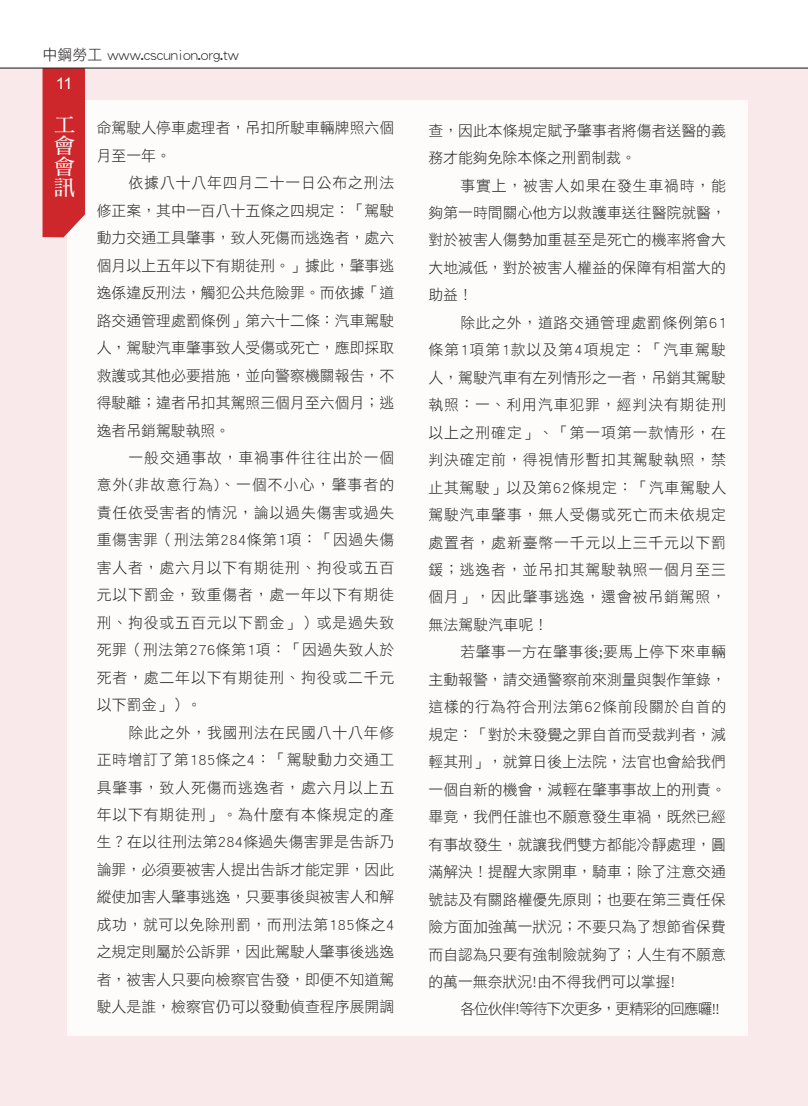
<style>
.page{position:relative;width:808px;height:1106px;background:#fff}
.page>*{position:absolute;margin:0;border:0;box-sizing:border-box;transform-origin:0 0}
.t1{font:21px/21px "DF Ming Std W7";color:#fff;text-align:justify}
.t2{font:16.05px "Arial";color:#fff}
.前空2格內文{font:15px/27.5px "DF Hei Std W3";color:#231f20;text-align:justify}
.前空2格內文-2{font:15px "DF Hei Std W3";letter-spacing:-.075em;color:#231f20}
</style>
<div class="page">
<div style="left:0;top:68px;width:808px;height:1038px;background:#fae9ea"></div>
<div style="left:67px;top:100px;width:680px;height:935px;background:#fff"></div>
<div style="left:43px;top:69px;width:42px;height:168px;background:#cd262b"></div>
<hr style="left:0;top:68px;width:808px;height:1px;background:#231f20">
<p class="前空2格內文" style="left:43px;top:40px;width:198px">中鋼勞工 www.cscunion.org.tw</p>
<p class="t2" style="left:56px;top:73px;width:19px">11</p>
<p class="t1" style="left:54px;top:113px;width:22px">工會會訊</p>
<p class="前空2格內文" style="left:97px;top:114px;width:299px">命駕駛人停車處理者，吊扣所駛車輛牌照六個月至一年。</p>
<p class="前空2格內文" style="left:97px;top:169px;width:299px;text-indent:32px">依據八十八年四月二十一日公布之刑法修正案，其中一百八十五條之四規定：「駕駛動力交通工具肇事，致人死傷而逃逸者，處六個月以上五年以下有期徒刑。」據此，肇事逃逸係違反刑法，觸犯公共危險罪。而依據「道路交通管理處罰條例」第六十二條：汽車駕駛人，駕駛汽車肇事致人受傷或死亡，應即採取救護或其他必要措施，並向警察機關報告，不得駛離；違者吊扣其駕照三個月至六個月；逃逸者吊銷駕駛執照。</p>
<p class="前空2格內文" style="left:97px;top:443px;width:299px;text-indent:32px">一般交通事故，車禍事件往往出於一個意外(非故意行為)、一個不小心，肇事者的責任依受害者的情況，論以過失傷害或過失重傷害罪（刑法第284條第1項：「因過失傷害人者，處六月以下有期徒刑、拘役或五百元以下罰金，致重傷者，處一年以下有期徒刑、拘役或五百元以下罰金」）或是過失致死罪（刑法第276條第1項：「因過失致人於死者，處二年以下有期徒刑、拘役或二千元以下罰金」）。</p>
<p class="前空2格內文" style="left:97px;top:718px;width:299px;text-indent:32px">除此之外，我國刑法在民國八十八年修正時增訂了第185條之4：「駕駛動力交通工具肇事，致人死傷而逃逸者，處六月以上五年以下有期徒刑」。為什麼有本條規定的產生？在以往刑法第284條過失傷害罪是告訴乃論罪，必須要被害人提出告訴才能定罪，因此縱使加害人肇事逃逸，只要事後與被害人和解成功，就可以免除刑罰，而刑法第185條之4之規定則屬於公訴罪，因此駕駛人肇事後逃逸者，被害人只要向檢察官告發，即便不知道駕駛人是誰，檢察官仍可以發動偵查程序展開調</p>
<p class="前空2格內文" style="left:428px;top:116px;width:299px">查，因此本條規定賦予肇事者將傷者送醫的義務才能夠免除本條之刑罰制裁。</p>
<p class="前空2格內文" style="left:428px;top:171px;width:299px;text-indent:32px">事實上，被害人如果在發生車禍時，能夠第一時間關心他方以救護車送往醫院就醫，對於被害人傷勢加重甚至是死亡的機率將會大大地減低，對於被害人權益的保障有相當大的助益！</p>
<p class="前空2格內文" style="left:428px;top:308px;width:299px;text-indent:32px">除此之外，道路交通管理處罰條例第61條第1項第1款以及第4項規定：「汽車駕駛人，駕駛汽車有左列情形之一者，吊銷其駕駛執照：一、利用汽車犯罪，經判決有期徒刑以上之刑確定」、「第一項第一款情形，在判決確定前，得視情形暫扣其駕駛執照，禁止其駕駛」以及第62條規定：「汽車駕駛人駕駛汽車肇事，無人受傷或死亡而未依規定處置者，處新臺幣一千元以上三千元以下罰鍰；逃逸者，並吊扣其駕駛執照一個月至三個月」，因此肇事逃逸，還會被吊銷駕照，無法駕駛汽車呢！</p>
<p class="前空2格內文" style="left:428px;top:638px;width:299px;text-indent:32px">若肇事一方在肇事後;要馬上停下來車輛主動報警，請交通警察前來測量與製作筆錄，這樣的行為符合刑法第62條前段關於自首的規定：「對於未發覺之罪自首而受裁判者，減輕其刑」，就算日後上法院，法官也會給我們一個自新的機會，減輕在肇事事故上的刑責。畢竟，我們任誰也不願意發生車禍，既然已經有事故發生，就讓我們雙方都能冷靜處理，圓滿解決！提醒大家開車，騎車；除了注意交通號誌及有關路權優先原則；也要在第三責任保險方面加強萬一狀況；不要只為了想節省保費而自認為只要有強制險就夠了；人生有不願意的萬一無奈狀況!由不得我們可以掌握!</p>
<p class="前空2格內文-2" style="left:460px;top:1000px;width:261px">各位伙伴!等待下次更多，更精彩的回應囉!!</p>
</div>
